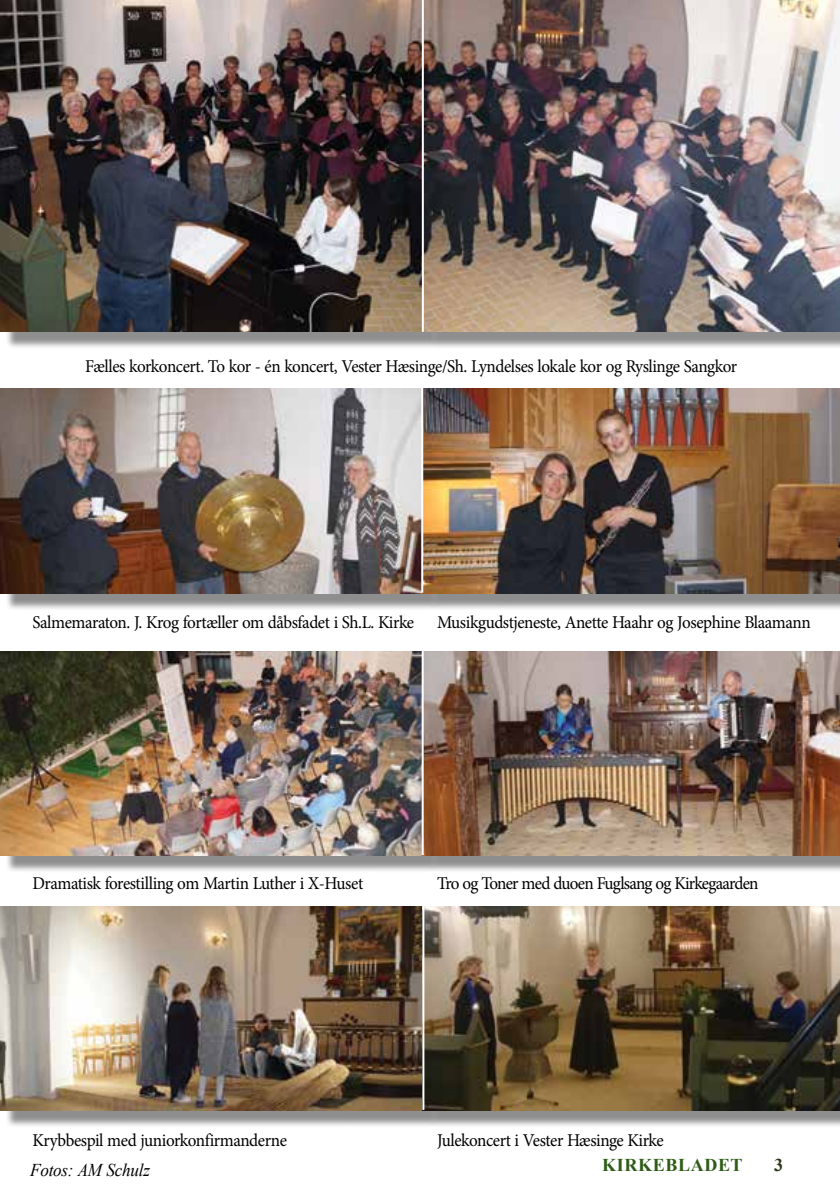
<style>
.page{position:relative;width:840px;height:1191px;background:#fff}
.page>*{position:absolute;margin:0;border:0;box-sizing:border-box;transform-origin:0 0}
.t1{font:18px "Minion Pro";letter-spacing:-.03em;color:#000;scale:.95 1}
.t2{font:italic 18px "Times New Roman";letter-spacing:-.015em;color:#000;scale:.95 1}
.t3{font:700 18px "Times New Roman";letter-spacing:.035em;color:#2e5c18}
.t4{font:700 18px "Times New Roman";color:#293a1b}
</style>
<div class="page">
<div style="left:5px;top:0;width:435px;height:349px;background:#000;opacity:.45"></div>
<img style="left:0;top:0;width:428px;height:332px">
<div style="left:428px;top:0;width:411px;height:349px;background:#000;opacity:.45"></div>
<div style="left:5px;top:394px;width:435px;height:217px;background:#000;opacity:.45"></div>
<img style="left:0;top:389px;width:839px;height:204px">
<div style="left:428px;top:394px;width:411px;height:217px;background:#000;opacity:.45"></div>
<div style="left:5px;top:656px;width:435px;height:217px;background:#000;opacity:.45"></div>
<img style="left:0;top:651px;width:839px;height:204px">
<div style="left:428px;top:656px;width:411px;height:217px;background:#000;opacity:.45"></div>
<div style="left:5px;top:911px;width:435px;height:216px;background:#000;opacity:.45"></div>
<img style="left:0;top:906px;width:839px;height:204px">
<div style="left:428px;top:911px;width:411px;height:216px;background:#000;opacity:.45"></div>
<hr style="left:421px;top:0;width:2px;height:332px;background:#fff">
<hr style="left:421px;top:387px;width:2px;height:205px;background:#fff">
<hr style="left:421px;top:649px;width:2px;height:206px;background:#fff">
<hr style="left:422px;top:904px;width:2px;height:206px;background:#fff">
<p class="t1" style="left:85px;top:354px;width:687px">Fælles korkoncert. To kor - én koncert, Vester Hæsinge/Sh. Lyndelses lokale kor og Ryslinge Sangkor</p>
<p class="t1" style="left:32px;top:610px;width:403px">Salmemaraton. J. Krog fortæller om dåbsfadet i Sh.L. Kirke</p>
<p class="t1" style="left:437px;top:610px;width:394px">Musikgudstjeneste, Anette Haahr og Josephine Blaamann</p>
<p class="t1" style="left:32px;top:871px;width:349px">Dramatisk forestilling om Martin Luther i X-Huset</p>
<p class="t1" style="left:437px;top:871px;width:340px">Tro og Toner med duoen Fuglsang og Kirkegaarden</p>
<p class="t1" style="left:32px;top:1127px;width:269px">Krybbespil med juniorkonfirmanderne</p>
<p class="t1" style="left:437px;top:1127px;width:240px">Julekoncert i Vester Hæsinge Kirke</p>
<p class="t2" style="left:30px;top:1158px;width:127px">Fotos: AM Schulz</p>
<p class="t3" style="left:602px;top:1151px;width:142px">KIRKEBLADET</p>
<p class="t4" style="left:773px;top:1151px;width:10px">3</p>
</div>
